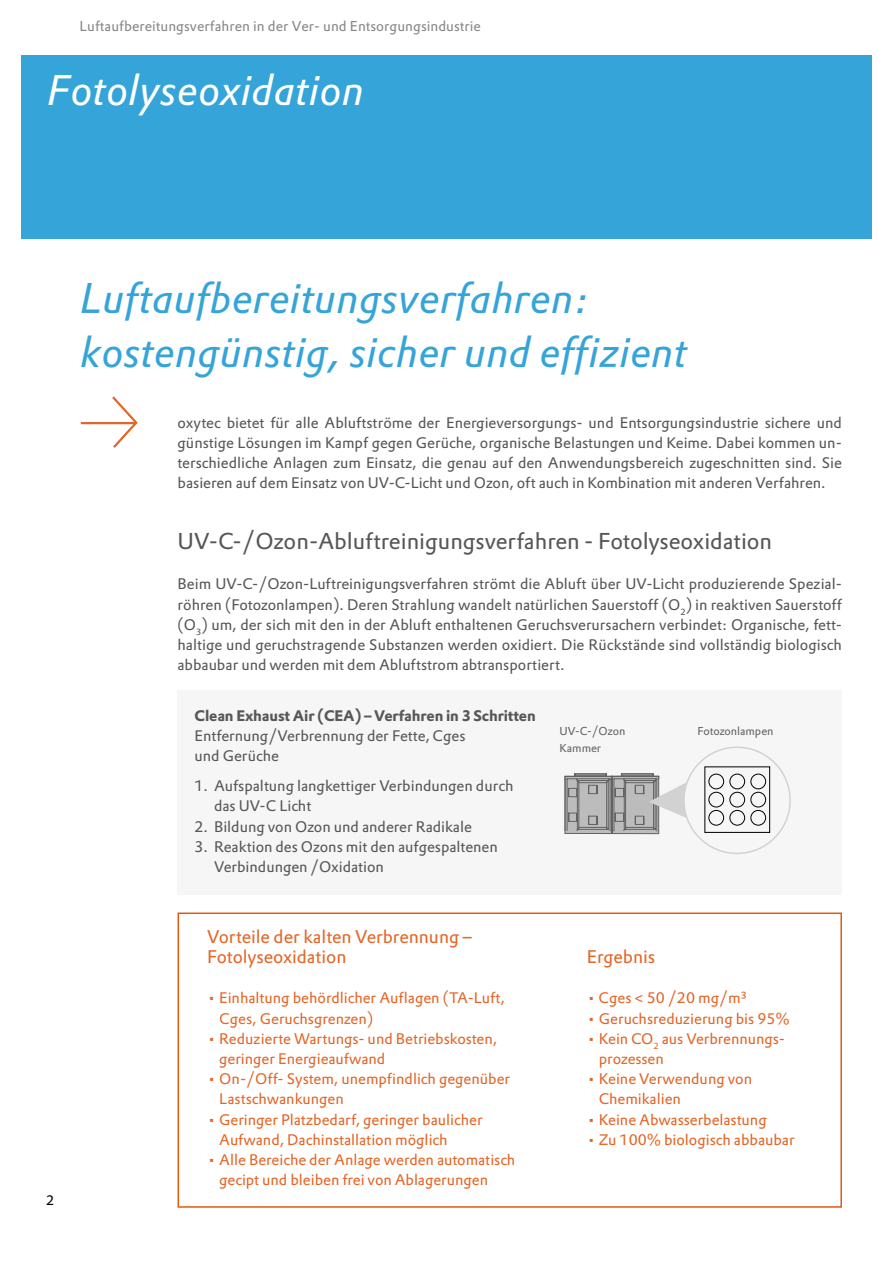
<style>
.page{position:relative;width:893px;height:1263px;background:#fff}
.page>*{position:absolute;margin:0;border:0;box-sizing:border-box;transform-origin:0 0}
.t1{font:45px/54px "Prokyon Itareg Normal";color:#35a4d9}
.t2{font:45px "Prokyon Itareg Normal";color:#fff}
.t3{font:22.5px "DTL Prokyon T";letter-spacing:-.005em;color:#575756}
.t4{font:18px/20.2px "DTL Prokyon T";letter-spacing:-.005em;color:#e46628}
.t5{font:15px/20.2px "DTL Prokyon T";letter-spacing:-.005em;color:#575756}
.t6{font:15px/20.2px "DTL Prokyon T";letter-spacing:-.005em;color:#e46628}
.t7{font:15px "Prokyon Rom Reg Normal";color:#878787}
.t8{font:700 15px "DTL Prokyon T";letter-spacing:-.01em;color:#575756}
.t9{font:13.5px "DTL Prokyon T";color:#000}
.t10{font:11.25px "DTL Prokyon T";letter-spacing:-.005em;color:#646363}
</style>
<div class="page">
<hr style="left:81px;top:422px;width:55px;height:2px;background:#e46628">
<svg style="left:110px;top:396px;width:28px;height:52px"></svg>
<div style="left:178px;top:690px;width:664px;height:204px;background:#f6f6f6"></div>
<div style="left:178px;top:912px;width:664px;height:296px;border:2px solid #e25a10"></div>
<div style="left:704px;top:766px;width:66px;height:67px;border:1px solid #000"></div>
<div style="left:708px;top:774px;width:16px;height:15px;border:1px solid #000;border-radius:50%"></div>
<div style="left:729px;top:774px;width:16px;height:15px;border:1px solid #000;border-radius:50%"></div>
<div style="left:750px;top:774px;width:16px;height:15px;border:1px solid #000;border-radius:50%"></div>
<div style="left:708px;top:792px;width:16px;height:15px;border:1px solid #000;border-radius:50%"></div>
<div style="left:729px;top:792px;width:16px;height:15px;border:1px solid #000;border-radius:50%"></div>
<div style="left:750px;top:792px;width:16px;height:15px;border:1px solid #000;border-radius:50%"></div>
<div style="left:708px;top:810px;width:16px;height:15px;border:1px solid #000;border-radius:50%"></div>
<div style="left:729px;top:810px;width:16px;height:15px;border:1px solid #000;border-radius:50%"></div>
<div style="left:750px;top:810px;width:16px;height:15px;border:1px solid #000;border-radius:50%"></div>
<svg style="left:564px;top:773px;width:123px;height:61px;background:#b1b1b1"></svg>
<div style="left:21px;top:55px;width:851px;height:183px;background:#35a4d9"></div>
<p class="t7" style="left:80px;top:19px;width:403px">Luftaufbereitungsverfahren in der Ver- und Entsorgungsindustrie</p>
<h1 class="t2" style="left:48px;top:68px;width:318px">Fotolyseoxidation</h1>
<h1 class="t1" style="left:81px;top:272px;width:609px">Luftaufbereitungsverfahren: kostengünstig, sicher und effizient</h1>
<p class="t5" style="left:178px;top:412px;width:666px;text-align:justify">oxytec bietet für alle Abluftströme der Energieversorgungs- und Entsorgungsindustrie sichere und günstige Lösungen im Kampf gegen Gerüche, organische Belastungen und Keime. Dabei kommen un&shy;terschiedliche Anlagen zum Einsatz, die genau auf den Anwendungsbereich zugeschnitten sind. Sie basieren auf dem Einsatz von UV-C-Licht und Ozon, oft auch in Kombination mit anderen Verfahren.</p>
<h2 class="t3" style="left:178px;top:526px;width:596px">UV-C-/Ozon-Abluftreinigungsverfahren - Fotolyseoxidation</h2>
<p class="t5" style="left:178px;top:574px;width:666px;text-align:justify">Beim UV-C-/Ozon-Luftreinigungsverfahren strömt die Abluft über UV-Licht produzierende Spezial&shy;röhren (Fotozonlampen). Deren Strahlung wandelt natürlichen Sauerstoff (O<sub>2</sub>) in reaktiven Sauerstoff (O<sub>3</sub>) um, der sich mit den in der Abluft enthaltenen Geruchsverursachern verbindet: Organische, fett&shy;haltige und geruchstragende Substanzen werden oxidiert. Die Rückstände sind vollständig biologisch abbaubar und werden mit dem Abluftstrom abtransportiert.</p>
<p class="t9" style="left:46px;top:1192px;width:10px">2</p>
<p class="t8" style="left:195px;top:705px;width:343px">Clean Exhaust Air (CEA) – Verfahren in 3 Schritten</p>
<p class="t5" style="left:195px;top:725px;width:273px">Entfernung/Verbrennung der Fette, Cges und Gerüche</p>
<p class="t5" style="left:214px;top:776px;width:301px;text-indent:-20px">1. Aufspaltung langkettiger Verbindungen durch das UV-C Licht</p>
<p class="t5" style="left:195px;top:816px;width:279px">2. Bildung von Ozon und anderer Radikale</p>
<p class="t5" style="left:214px;top:836px;width:285px;text-indent:-20px">3. Reaktion des Ozons mit den aufgespaltenen<br>Verbindungen /Oxidation</p>
<p class="t4" style="left:207px;top:926px;width:266px">Vorteile der kalten Verbrennung –<br>Fotolyseoxidation</p>
<p class="t6" style="left:219px;top:988px;width:287px;text-indent:-12px">• Einhaltung behördlicher Auflagen (TA-Luft,<br>Cges, Geruchsgrenzen)</p>
<p class="t6" style="left:219px;top:1028px;width:280px;text-indent:-12px">• Reduzierte Wartungs- und Betriebskosten, geringer Energieaufwand</p>
<p class="t6" style="left:219px;top:1068px;width:293px;text-indent:-12px">• On-/Off- System, unempfindlich gegenüber<br>Lastschwankungen</p>
<p class="t6" style="left:219px;top:1109px;width:265px;text-indent:-12px">• Geringer Platzbedarf, geringer baulicher<br>Aufwand, Dachinstallation möglich</p>
<p class="t6" style="left:219px;top:1149px;width:298px;text-indent:-12px">• Alle Bereiche der Anlage werden automatisch gecipt und bleiben frei von Ablagerungen</p>
<p class="t10" style="left:560px;top:724px;width:67px">UV-C-/Ozon</p>
<p class="t10" style="left:697px;top:724px;width:78px">Fotozonlampen</p>
<p class="t10" style="left:560px;top:740px;width:43px">Kammer</p>
<p class="t4" style="left:587px;top:946px;width:70px">Ergebnis</p>
<p class="t6" style="left:587px;top:988px;width:162px">• Cges &lt; 50 /20 mg/m³</p>
<p class="t6" style="left:587px;top:1008px;width:205px">• Geruchsreduzierung bis 95%</p>
<p class="t6" style="left:599px;top:1028px;width:188px;text-indent:-12px">• Kein CO<sub>2</sub> aus Verbrennungs&shy;prozessen</p>
<p class="t6" style="left:599px;top:1068px;width:155px;text-indent:-12px">• Keine Verwendung von<br>Chemikalien</p>
<p class="t6" style="left:587px;top:1109px;width:181px">• Keine Abwasserbelastung</p>
<p class="t6" style="left:587px;top:1129px;width:209px">• Zu 100% biologisch abbaubar</p>
</div>
